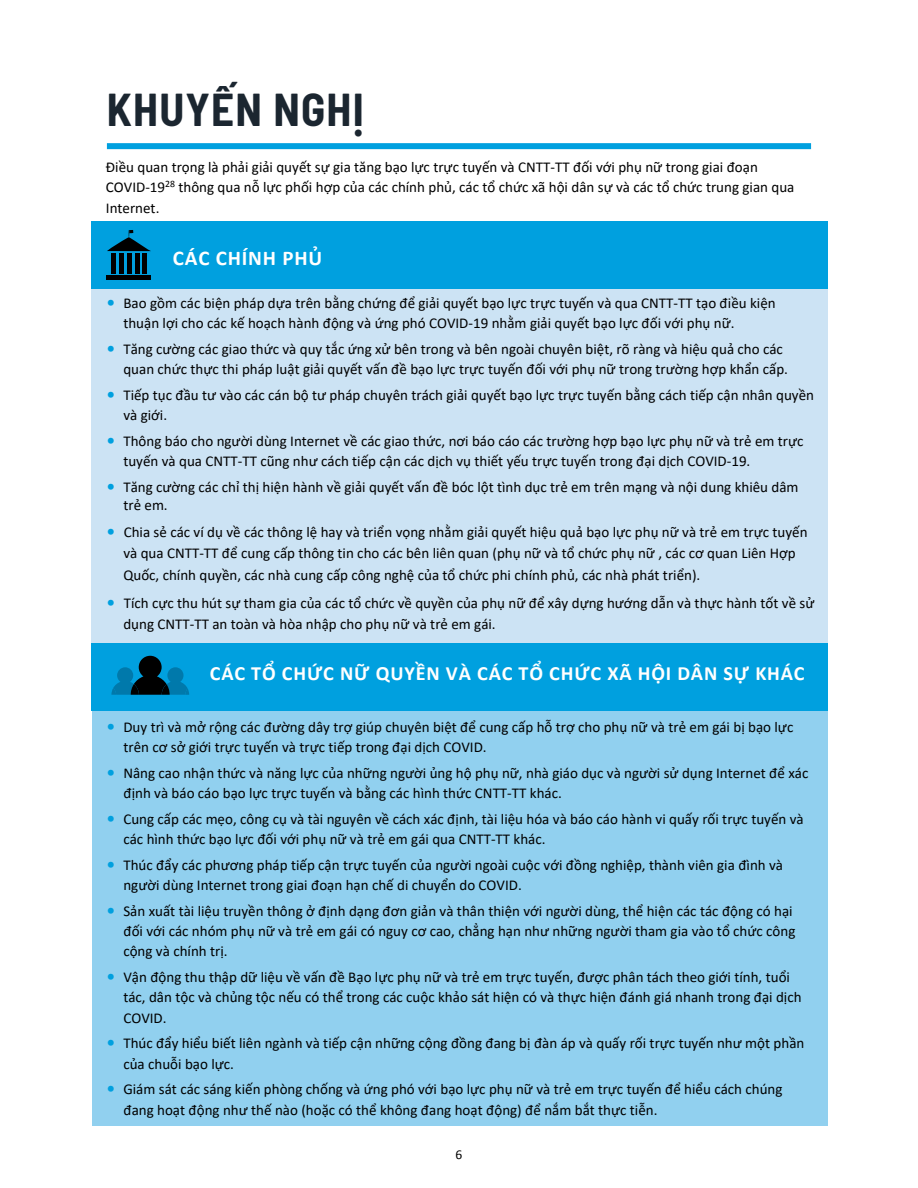
<style>
.page{position:relative;width:918px;height:1188px;background:#fff}
.page>*{position:absolute;margin:0;border:0;box-sizing:border-box;transform-origin:0 0}
.t1{font:700 semi-condensed 45px "Barlow";letter-spacing:.025em;color:#1b2630}
.t2{font:700 21px "Calibri";letter-spacing:.04em;color:#fff}
.t3{font:700 20.25px "Calibri";letter-spacing:.04em;color:#fff}
.t4{font:15px/20.1px "Calibri";color:#000}
.t5{font:13.5px "Calibri";color:#000}
.s1{font-weight:700;font-size:16.5px;color:#00a0df}
</style>
<div class="page">
<div style="left:92px;top:710px;width:735px;height:415px;background:#91d0ef"></div>
<div style="left:91px;top:289px;width:736px;height:421px;background:#cce3f4"></div>
<div style="left:91px;top:221px;width:736px;height:68px;background:#00a0df"></div>
<svg style="left:107px;top:230px;width:44px;height:21px"></svg>
<div style="left:107px;top:275px;width:44px;height:5px;background:#000"></div>
<hr style="left:111px;top:253px;width:4px;height:21px;background:#000">
<div style="left:119px;top:253px;width:5px;height:21px;background:#000"></div>
<div style="left:127px;top:253px;width:5px;height:21px;background:#000"></div>
<hr style="left:136px;top:253px;width:4px;height:21px;background:#000">
<hr style="left:143px;top:253px;width:4px;height:21px;background:#000">
<div style="left:107px;top:143px;width:704px;height:6px;background:#00a0df"></div>
<div style="left:91px;top:643px;width:736px;height:67px;background:#00a0df"></div>
<svg style="left:111px;top:656px;width:78px;height:39px"></svg>
<h1 class="t1" style="left:107px;top:77px;width:258px">KHUYẾN NGHỊ</h1>
<p class="t4" style="left:106px;top:156px;width:690px">Điều quan trọng là phải giải quyết sự gia tăng bạo lực trực tuyến và CNTT-TT đối với phụ nữ trong giai đoạn<br>COVID-19<sup>28</sup> thông qua nỗ lực phối hợp của các chính phủ, các tổ chức xã hội dân sự và các tổ chức trung gian qua<br>Internet.</p>
<h2 class="t2" style="left:173px;top:243px;width:151px">CÁC CHÍNH PHỦ</h2>
<p class="t4" style="left:123px;top:292px;width:654px;text-indent:-17px"><span class="s1">•</span> Bao gồm các biện pháp dựa trên bằng chứng để giải quyết bạo lực trực tuyến và qua CNTT-TT tạo điều kiện thuận lợi cho các kế hoạch hành động và ứng phó COVID-19 nhằm giải quyết bạo lực đối với phụ nữ.</p>
<p class="t4" style="left:123px;top:338px;width:666px;text-indent:-16px"><span class="s1">•</span> Tăng cường các giao thức và quy tắc ứng xử bên trong và bên ngoài chuyên biệt, rõ ràng và hiệu quả cho các quan chức thực thi pháp luật giải quyết vấn đề bạo lực trực tuyến đối với phụ nữ trong trường hợp khẩn cấp.</p>
<p class="t4" style="left:123px;top:384px;width:692px;text-indent:-16px"><span class="s1">•</span> Tiếp tục đầu tư vào các cán bộ tư pháp chuyên trách giải quyết bạo lực trực tuyến bằng cách tiếp cận nhân quyền và giới.</p>
<p class="t4" style="left:123px;top:430px;width:682px;text-indent:-16px"><span class="s1">•</span> Thông báo cho người dùng Internet về các giao thức, nơi báo cáo các trường hợp bạo lực phụ nữ và trẻ em trực tuyến và qua CNTT-TT cũng như cách tiếp cận các dịch vụ thiết yếu trực tuyến trong đại dịch COVID-19.</p>
<p class="t4" style="left:123px;top:478px;width:677px;line-height:18px;text-indent:-16px"><span class="s1">•</span> Tăng cường các chỉ thị hiện hành về giải quyết vấn đề bóc lột tình dục trẻ em trên mạng và nội dung khiêu dâm trẻ em.</p>
<p class="t4" style="left:123px;top:521px;width:686px;line-height:21.1px;text-indent:-16px"><span class="s1">•</span> Chia sẻ các ví dụ về các thông lệ hay và triển vọng nhằm giải quyết hiệu quả bạo lực phụ nữ và trẻ em trực tuyến và qua CNTT-TT để cung cấp thông tin cho các bên liên quan (phụ nữ và tổ chức phụ nữ , các cơ quan Liên Hợp<br>Quốc, chính quyền, các nhà cung cấp công nghệ của tổ chức phi chính phủ, các nhà phát triển).</p>
<p class="t4" style="left:123px;top:592px;width:693px;line-height:21.1px;text-indent:-16px"><span class="s1">•</span> Tích cực thu hút sự tham gia của các tổ chức về quyền của phụ nữ để xây dựng hướng dẫn và thực hành tốt về sử dụng CNTT-TT an toàn và hòa nhập cho phụ nữ và trẻ em gái.</p>
<h3 class="t3" style="left:210px;top:659px;width:596px">CÁC TỔ CHỨC NỮ QUYỀN VÀ CÁC TỔ CHỨC XÃ HỘI DÂN SỰ KHÁC</h3>
<p class="t4" style="left:123px;top:716px;width:671px;text-indent:-16px"><span class="s1">•</span> Duy trì và mở rộng các đường dây trợ giúp chuyên biệt để cung cấp hỗ trợ cho phụ nữ và trẻ em gái bị bạo lực trên cơ sở giới trực tuyến và trực tiếp trong đại dịch COVID.</p>
<p class="t4" style="left:123px;top:762px;width:687px;text-indent:-16px"><span class="s1">•</span> Nâng cao nhận thức và năng lực của những người ủng hộ phụ nữ, nhà giáo dục và người sử dụng Internet để xác định và báo cáo bạo lực trực tuyến và bằng các hình thức CNTT-TT khác.</p>
<p class="t4" style="left:123px;top:809px;width:682px;text-indent:-16px"><span class="s1">•</span> Cung cấp các mẹo, công cụ và tài nguyên về cách xác định, tài liệu hóa và báo cáo hành vi quấy rối trực tuyến và các hình thức bạo lực đối với phụ nữ và trẻ em gái qua CNTT-TT khác.</p>
<p class="t4" style="left:123px;top:855px;width:661px;text-indent:-16px"><span class="s1">•</span> Thúc đẩy các phương pháp tiếp cận trực tuyến của người ngoài cuộc với đồng nghiệp, thành viên gia đình và người dùng Internet trong giai đoạn hạn chế di chuyển do COVID.</p>
<p class="t4" style="left:123px;top:901px;width:674px;text-indent:-16px"><span class="s1">•</span> Sản xuất tài liệu truyền thông ở định dạng đơn giản và thân thiện với người dùng, thể hiện các tác động có hại đối với các nhóm phụ nữ và trẻ em gái có nguy cơ cao, chẳng hạn như những người tham gia vào tổ chức công cộng và chính trị.</p>
<p class="t4" style="left:123px;top:967px;width:680px;text-indent:-16px"><span class="s1">•</span> Vận động thu thập dữ liệu về vấn đề Bạo lực phụ nữ và trẻ em trực tuyến, được phân tách theo giới tính, tuổi tác, dân tộc và chủng tộc nếu có thể trong các cuộc khảo sát hiện có và thực hiện đánh giá nhanh trong đại dịch<br>COVID.</p>
<p class="t4" style="left:123px;top:1033px;width:682px;text-indent:-16px"><span class="s1">•</span> Thúc đẩy hiểu biết liên ngành và tiếp cận những cộng đồng đang bị đàn áp và quấy rối trực tuyến như một phần của chuỗi bạo lực.</p>
<p class="t4" style="left:123px;top:1079px;width:661px;text-indent:-16px"><span class="s1">•</span> Giám sát các sáng kiến phòng chống và ứng phó với bạo lực phụ nữ và trẻ em trực tuyến để hiểu cách chúng đang hoạt động như thế nào (hoặc có thể không đang hoạt động) để nắm bắt thực tiễn.</p>
<p class="t5" style="left:456px;top:1146px;width:8px">6</p>
</div>
